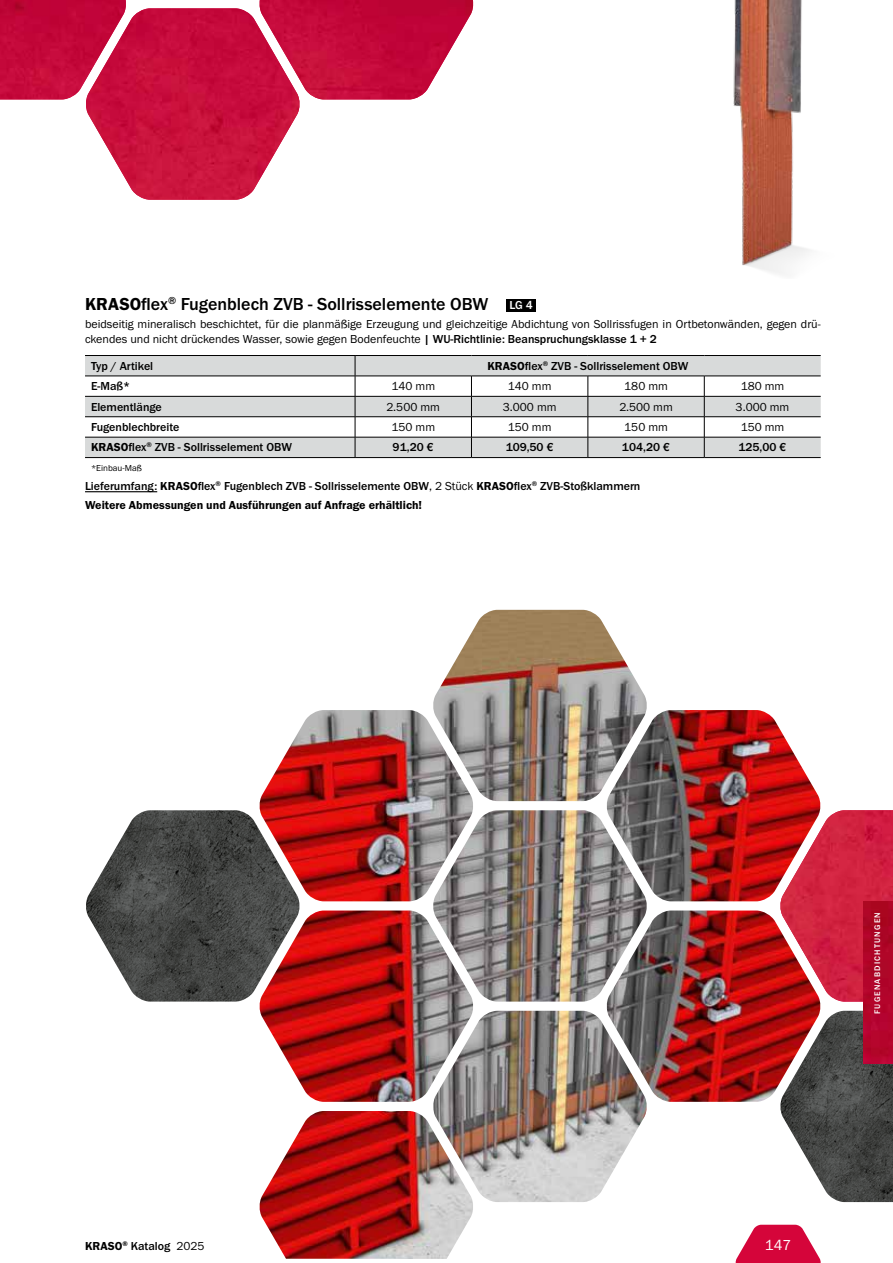
<style>
.page{position:relative;width:893px;height:1263px;background:#fff}
.page>*{position:absolute;margin:0;border:0;box-sizing:border-box;transform-origin:0 0}
.t1{font:500 18px "Franklin Gothic URW";color:#000}
.t2{font:15px "Franklin Gothic URW Boo";color:#fff}
.t3{font:12px/14.4px "Franklin Gothic URW Boo";color:#000}
.t4{font:500 12px "Franklin Gothic URW";color:#000}
.t5{font:12px "Franklin Gothic URW Dem";color:#000}
.t6{font:9px "Franklin Gothic URW Boo";color:#000}
.t7{font:500 8.4px "Franklin Gothic URW";letter-spacing:.145em;color:#fff}
.s1{font-family:"Franklin Gothic URW Dem";font-weight:400}
.s2{font-size:12px;color:#fff}
.s3{font-family:"Franklin Gothic URW";font-weight:500}
.s4{font-family:"Franklin Gothic URW Boo";font-weight:400}
</style>
<div class="page">
<svg style="left:0;top:0;width:474px;height:200px"></svg>
<img style="left:0;top:0;width:126px;height:99px">
<img style="left:733px;top:0;width:77px;height:274px">
<img style="left:259px;top:710px;width:214px;height:191px">
<img style="left:780px;top:810px;width:113px;height:191px">
<img style="left:780px;top:1011px;width:113px;height:191px">
<img style="left:432px;top:810px;width:215px;height:191px">
<img style="left:433px;top:1011px;width:214px;height:191px">
<img style="left:606px;top:910px;width:215px;height:192px">
<img style="left:86px;top:810px;width:214px;height:191px">
<img style="left:259px;top:910px;width:215px;height:192px">
<img style="left:259px;top:1111px;width:215px;height:148px">
<img style="left:606px;top:710px;width:215px;height:191px">
<img style="left:432px;top:610px;width:216px;height:191px">
<svg style="left:85px;top:356px;width:736px;height:101px;fill:#d8dada"></svg>
<hr style="left:85px;top:355px;width:270px;height:1px;background:#000">
<hr style="left:355px;top:355px;width:116px;height:1px;background:#000">
<hr style="left:471px;top:355px;width:117px;height:1px;background:#000">
<hr style="left:588px;top:355px;width:116px;height:1px;background:#000">
<hr style="left:704px;top:355px;width:117px;height:1px;background:#000">
<hr style="left:85px;top:376px;width:270px;height:1px;background:#000">
<hr style="left:355px;top:376px;width:116px;height:1px;background:#000">
<hr style="left:471px;top:376px;width:117px;height:1px;background:#000">
<hr style="left:588px;top:376px;width:116px;height:1px;background:#000">
<hr style="left:704px;top:376px;width:117px;height:1px;background:#000">
<hr style="left:85px;top:396px;width:270px;height:1px;background:#000">
<hr style="left:355px;top:396px;width:116px;height:1px;background:#000">
<hr style="left:471px;top:396px;width:117px;height:1px;background:#000">
<hr style="left:588px;top:396px;width:116px;height:1px;background:#000">
<hr style="left:704px;top:396px;width:117px;height:1px;background:#000">
<hr style="left:85px;top:416px;width:270px;height:1px;background:#000">
<hr style="left:355px;top:416px;width:116px;height:1px;background:#000">
<hr style="left:471px;top:416px;width:117px;height:1px;background:#000">
<hr style="left:588px;top:416px;width:116px;height:1px;background:#000">
<hr style="left:704px;top:416px;width:117px;height:1px;background:#000">
<hr style="left:85px;top:437px;width:270px;height:1px;background:#000">
<hr style="left:355px;top:437px;width:116px;height:1px;background:#000">
<svg style="left:355px;top:356px;width:1px;height:101px"></svg>
<hr style="left:471px;top:437px;width:117px;height:1px;background:#000">
<svg style="left:471px;top:376px;width:1px;height:81px"></svg>
<hr style="left:588px;top:437px;width:116px;height:1px;background:#000">
<svg style="left:588px;top:376px;width:1px;height:81px"></svg>
<hr style="left:704px;top:437px;width:117px;height:1px;background:#000">
<svg style="left:704px;top:376px;width:1px;height:81px"></svg>
<hr style="left:85px;top:457px;width:270px;height:1px;background:#000">
<hr style="left:355px;top:457px;width:116px;height:1px;background:#000">
<hr style="left:471px;top:457px;width:117px;height:1px;background:#000">
<hr style="left:588px;top:457px;width:116px;height:1px;background:#000">
<hr style="left:704px;top:457px;width:117px;height:1px;background:#000">
<div style="left:506px;top:299px;width:30px;height:13px;background:#000"></div>
<hr style="left:85px;top:491px;width:72px;height:1px;background:#000">
<img style="left:863px;top:901px;width:30px;height:162px">
<svg style="left:735px;top:1225px;width:86px;height:38px"></svg>
<h1 class="t1" style="left:85px;top:292px;width:449px"><span class="s1">KRASO</span>flex<sup>®</sup> Fugenblech ZVB - Sollrisselemente OBW <span class="s2">LG 4</span></h1>
<p class="t3" style="left:85px;top:317px;width:737px">beidseitig mineralisch beschichtet, für die planmäßige Erzeugung und gleichzeitige Abdichtung von Sollrissfugen in Ortbetonwänden, gegen drü&shy;ckendes und nicht drückendes Wasser, sowie gegen Bodenfeuchte <span class="s3">| WU-Richtlinie: Beanspruchungsklasse 1 + 2</span></p>
<p class="t4" style="left:91px;top:358px;width:64px">Typ / Artikel</p>
<p class="t4" style="left:487px;top:358px;width:202px"><span class="s1">KRASO</span>flex<sup>®</sup> ZVB - Sollrisselement OBW</p>
<p class="t4" style="left:91px;top:379px;width:41px">E-Maß*</p>
<p class="t3" style="left:391px;top:379px;width:45px">140 mm</p>
<p class="t3" style="left:508px;top:379px;width:45px">140 mm</p>
<p class="t3" style="left:624px;top:379px;width:45px">180 mm</p>
<p class="t3" style="left:741px;top:379px;width:45px">180 mm</p>
<p class="t4" style="left:91px;top:399px;width:72px">Elementlänge</p>
<p class="t3" style="left:387px;top:399px;width:55px">2.500 mm</p>
<p class="t3" style="left:503px;top:399px;width:55px">3.000 mm</p>
<p class="t3" style="left:619px;top:399px;width:55px">2.500 mm</p>
<p class="t3" style="left:736px;top:399px;width:55px">3.000 mm</p>
<p class="t4" style="left:91px;top:419px;width:90px">Fugenblechbreite</p>
<p class="t3" style="left:391px;top:419px;width:45px">150 mm</p>
<p class="t3" style="left:508px;top:419px;width:45px">150 mm</p>
<p class="t3" style="left:624px;top:419px;width:45px">150 mm</p>
<p class="t3" style="left:741px;top:419px;width:45px">150 mm</p>
<p class="t4" style="left:91px;top:440px;width:202px"><span class="s1">KRASO</span>flex<sup>®</sup> ZVB - Sollrisselement OBW</p>
<p class="t4" style="left:393px;top:440px;width:43px">91,20 €</p>
<p class="t4" style="left:506px;top:440px;width:50px">109,50 €</p>
<p class="t4" style="left:622px;top:440px;width:50px">104,20 €</p>
<p class="t4" style="left:738px;top:440px;width:50px">125,00 €</p>
<p class="t6" style="left:91px;top:462px;width:52px">*Einbau-Maß</p>
<p class="t4" style="left:85px;top:479px;width:557px">Lieferumfang: <span class="s1">KRASO</span>flex<sup>®</sup> Fugenblech ZVB - Sollrisselemente OBW<span class="s4">, 2 Stück</span> <span class="s1">KRASO</span>flex<sup>®</sup> ZVB-Stoßklammern</p>
<p class="t5" style="left:85px;top:497px;width:339px">Weitere Abmessungen und Ausführungen auf Anfrage erhältlich!</p>
<p class="t7" style="left:872px;top:1014px;width:103px;rotate:-90deg">fugenabdichtungen</p>
<p class="t4" style="left:85px;top:1239px;width:121px"><span class="s1">KRASO</span><sup>®</sup> Katalog <span class="s4">2025</span></p>
<p class="t2" style="left:765px;top:1236px;width:28px">147</p>
</div>
